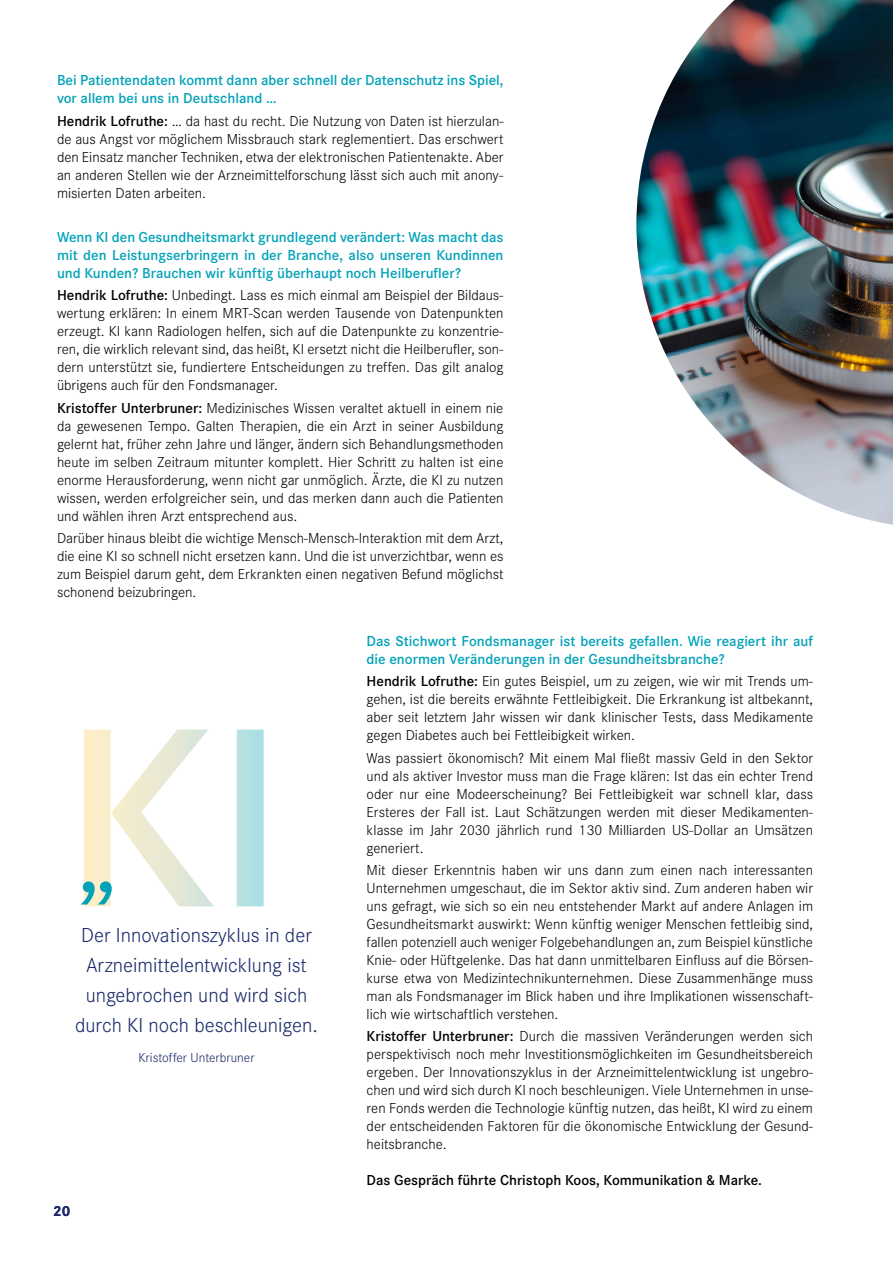
<style>
.page{position:relative;width:893px;height:1263px;background:#fff}
.page>*{position:absolute;margin:0;border:0;box-sizing:border-box;transform-origin:0 0}
.t1{font:300 105px "Corporate S Pro";color:#00a2b8}
.t2{font:300 21px/30px "Corporate S Pro";color:#192969;text-align:center}
.t3{font:300 15px/18px "Corporate S Pro";color:#000;text-align:justify}
.t4{font:600 15px/18px "Corporate S Pro";color:#00a2b8}
.t5{font:600 15px "Corporate S Pro";color:#000}
.t6{font:700 15px "Corporate S Pro";color:#192969}
.t7{font:300 13.5px "Corporate S Pro";color:#192969}
.s1{font-weight:600}
</style>
<div class="page">
<svg style="left:84px;top:729px;width:180px;height:177px"></svg>
<img style="left:636px;top:0;width:257px;height:525px">
<p class="t4" style="left:57px;top:70px;width:448px">Bei Patientendaten kommt dann aber schnell der Datenschutz ins Spiel, vor allem bei uns in Deutschland …</p>
<p class="t3" style="left:57px;top:111px;width:448px"><span class="s1">Hendrik Lofruthe:</span> … da hast du recht. Die Nutzung von Daten ist hierzulan&shy;de aus Angst vor möglichem Missbrauch stark reglementiert. Das erschwert den Einsatz mancher Techniken, etwa der elektronischen Patientenakte. Aber an anderen Stellen wie der Arzneimittelforschung lässt sich auch mit anony&shy;misierten Daten arbeiten.</p>
<p class="t4" style="left:57px;top:227px;width:448px;text-align:justify">Wenn KI den Gesundheitsmarkt grundlegend verändert: Was macht das mit den Leistungserbringern in der Branche, also unseren Kundinnen und Kunden? Brauchen wir künftig überhaupt noch Heilberufler?</p>
<p class="t3" style="left:57px;top:286px;width:448px"><span class="s1">Hendrik Lofruthe:</span> Unbedingt. Lass es mich einmal am Beispiel der Bildaus&shy;wertung erklären: In einem MRT-Scan werden Tausende von Datenpunkten erzeugt. KI kann Radiologen helfen, sich auf die Datenpunkte zu konzentrie&shy;ren, die wirklich relevant sind, das heißt, KI ersetzt nicht die Heilberufler, son&shy;dern unterstützt sie, fundiertere Entscheidungen zu treffen. Das gilt analog übrigens auch für den Fondsmanager.</p>
<p class="t3" style="left:57px;top:398px;width:448px"><span class="s1">Kristoffer Unterbruner:</span> Medizinisches Wissen veraltet aktuell in einem nie da gewesenen Tempo. Galten Therapien, die ein Arzt in seiner Ausbildung gelernt hat, früher zehn Jahre und länger, ändern sich Behandlungsmethoden heute im selben Zeitraum mitunter komplett. Hier Schritt zu halten ist eine enorme Herausforderung, wenn nicht gar unmöglich. Ärzte, die KI zu nutzen wissen, werden erfolgreicher sein, und das merken dann auch die Patienten und wählen ihren Arzt entsprechend aus.</p>
<p class="t3" style="left:57px;top:528px;width:448px">Darüber hinaus bleibt die wichtige Mensch-Mensch-Interaktion mit dem Arzt, die eine KI so schnell nicht ersetzen kann. Und die ist unverzichtbar, wenn es zum Beispiel darum geht, dem Erkrankten einen negativen Befund möglichst schonend beizubringen.</p>
<p class="t4" style="left:367px;top:631px;width:448px">Das Stichwort Fondsmanager ist bereits gefallen. Wie reagiert ihr auf die enormen Veränderungen in der Gesundheitsbranche?</p>
<p class="t3" style="left:367px;top:672px;width:448px"><span class="s1">Hendrik Lofruthe:</span> Ein gutes Beispiel, um zu zeigen, wie wir mit Trends um&shy;gehen, ist die bereits erwähnte Fettleibigkeit. Die Erkrankung ist altbekannt, aber seit letztem Jahr wissen wir dank klinischer Tests, dass Medikamente gegen Diabetes auch bei Fettleibigkeit wirken.</p>
<p class="t3" style="left:367px;top:748px;width:448px">Was passiert ökonomisch? Mit einem Mal fließt massiv Geld in den Sektor und als aktiver Investor muss man die Frage klären: Ist das ein echter Trend oder nur eine Modeerscheinung? Bei Fettleibigkeit war schnell klar, dass Ersteres der Fall ist. Laut Schätzungen werden mit dieser Medikamenten&shy;klasse im Jahr 2030 jährlich rund 130 Milliarden US-Dollar an Umsätzen generiert.</p>
<p class="t3" style="left:367px;top:860px;width:448px">Mit dieser Erkenntnis haben wir uns dann zum einen nach interessanten Unternehmen umgeschaut, die im Sektor aktiv sind. Zum anderen haben wir uns gefragt, wie sich so ein neu entstehender Markt auf andere Anlagen im Gesundheitsmarkt auswirkt: Wenn künftig weniger Menschen fettleibig sind, fallen potenziell auch weniger Folgebehandlungen an, zum Beispiel künstliche Knie- oder Hüftgelenke. Das hat dann unmittelbaren Einfluss auf die Börsen&shy;kurse etwa von Medizintechnikunternehmen. Diese Zusammenhänge muss man als Fondsmanager im Blick haben und ihre Implikationen wissenschaft&shy;lich wie wirtschaftlich verstehen.</p>
<p class="t3" style="left:367px;top:1026px;width:448px"><span class="s1">Kristoffer Unterbruner:</span> Durch die massiven Veränderungen werden sich perspektivisch noch mehr Investitionsmöglichkeiten im Gesundheitsbereich ergeben. Der Innovationszyklus in der Arzneimittelentwicklung ist ungebro&shy;chen und wird sich durch KI noch beschleunigen. Viele Unternehmen in unse&shy;ren Fonds werden die Technologie künftig nutzen, das heißt, KI wird zu einem der entscheidenden Faktoren für die ökonomische Entwicklung der Gesund&shy;heitsbranche.</p>
<h1 class="t1" style="left:77px;top:784px;width:43px">„</h1>
<h2 class="t2" style="left:75px;top:918px;width:244px">Der Innovationszyklus in der<br>Arzneimittelentwicklung ist ungebrochen und wird sich durch KI noch beschleunigen.</h2>
<p class="t7" style="left:138px;top:1048px;width:118px">Kristoffer Unterbruner</p>
<p class="t6" style="left:53px;top:1199px;width:19px">20</p>
<p class="t5" style="left:367px;top:1169px;width:397px">Das Gespräch führte Christoph Koos, Kommunikation &amp; Marke.</p>
</div>
